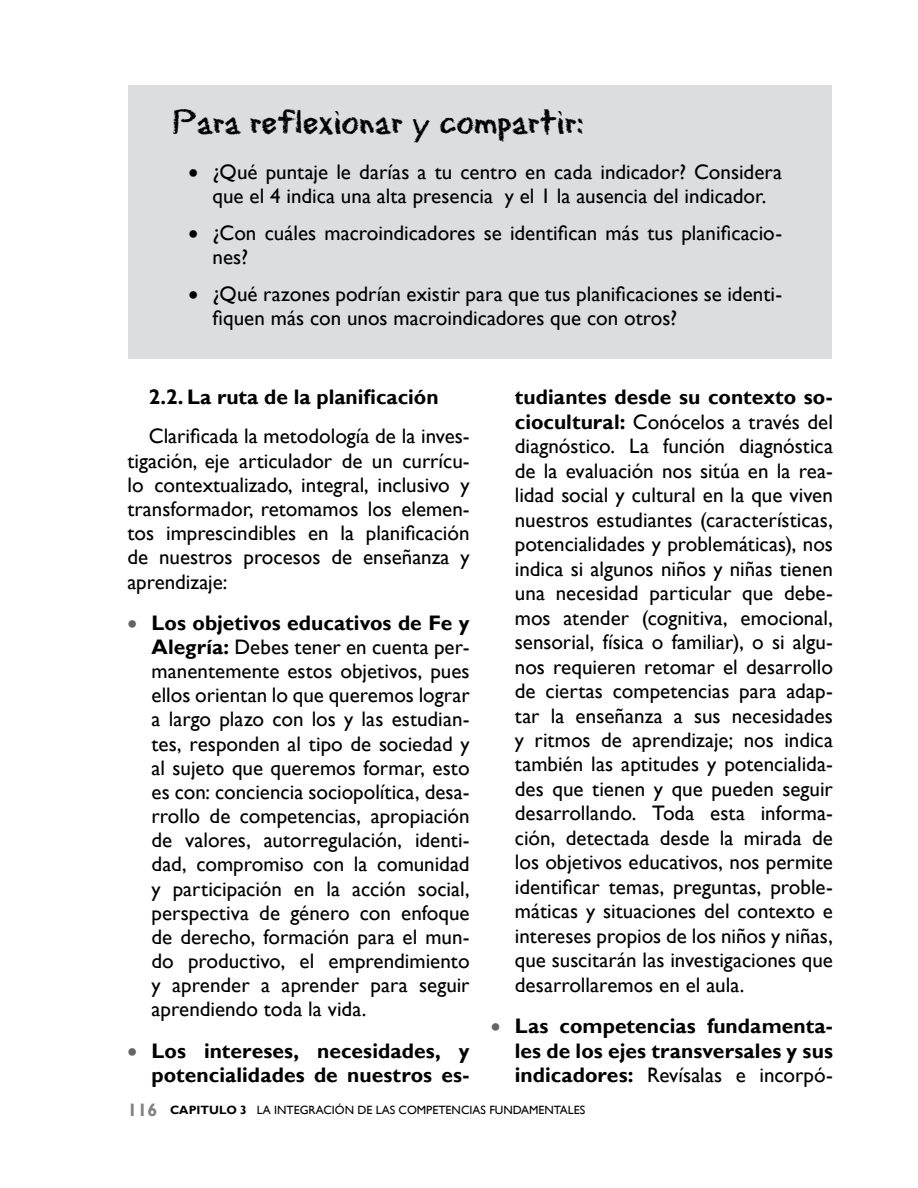
<style>
.page{position:relative;width:918px;height:1188px;background:#fff}
.page>*{position:absolute;margin:0;border:0;box-sizing:border-box;transform-origin:0 0}
.t1{font:36px "Eraser Dust";color:#000}
.t2{font:21px/24.5px "Gill Sans";color:#000;text-align:justify}
.t3{font:700 21px/24.5px "Gill Sans";color:#000;text-align:right}
.t4{font:12px "Gill Sans";color:#000}
.s1{color:#636466}
.s2{font-weight:700}
.s3{font-weight:400}
.s4{font-weight:700;font-size:18px;color:#808285}
</style>
<div class="page">
<div style="left:128px;top:85px;width:703px;height:274px;background:#dcddde"></div>
<h1 class="t1" style="left:173px;top:97px;width:413px">Para reflexionar y compartir:</h1>
<p class="t2" style="left:189px;top:161px;width:595px;line-height:24px;text-align:center">• ¿Qué puntaje le darías a tu centro en cada indicador? Considera que el 4 indica una alta presencia y el 1 la ausencia del indicador.</p>
<p class="t2" style="left:213px;top:221px;width:571px;line-height:24px;text-indent:-24px">• ¿Con cuáles macroindicadores se identifican más tus planificacio&shy;nes?</p>
<p class="t2" style="left:213px;top:282px;width:571px;line-height:24px;text-indent:-24px">• ¿Qué razones podrían existir para que tus planificaciones se identi&shy;fiquen más con unos macroindicadores que con otros?</p>
<p class="t3" style="left:149px;top:386px;width:291px">2.2. La ruta de la planificación</p>
<p class="t2" style="left:128px;top:425px;width:344px;text-indent:21px">Clarificada la metodología de la inves&shy;tigación, eje articulador de un currícu&shy;lo contextualizado, integral, inclusivo y transformador, retomamos los elemen&shy;tos imprescindibles en la planificación de nuestros procesos de enseñanza y aprendizaje:</p>
<p class="t2" style="left:152px;top:611px;width:320px;text-indent:-24px"><span class="s1">•</span> <span class="s2">Los objetivos educativos de Fe y Alegría:</span> Debes tener en cuenta per&shy;manentemente estos objetivos, pues ellos orientan lo que queremos lograr a largo plazo con los y las estudian&shy;tes, responden al tipo de sociedad y al sujeto que queremos formar, esto es con: conciencia sociopolítica, desa&shy;rrollo de competencias, apropiación de valores, autorregulación, identi&shy;dad, compromiso con la comunidad y participación en la acción social, perspectiva de género con enfoque de derecho, formación para el mun&shy;do productivo, el emprendimiento y aprender a aprender para seguir aprendiendo toda la vida.</p>
<p class="t3" style="left:128px;top:1039px;width:344px"><span class="s1">•</span> Los intereses, necesidades, y potencialidades de nuestros es-</p>
<p class="t2" style="left:515px;top:386px;width:320px"><span class="s2">tudiantes desde su contexto so&shy;ciocultural:</span> Conócelos a través del diagnóstico. La función diagnóstica de la evaluación nos sitúa en la rea&shy;lidad social y cultural en la que viven nuestros estudiantes (características, potencialidades y problemáticas), nos indica si algunos niños y niñas tienen una necesidad particular que debe&shy;mos atender (cognitiva, emocional, sensorial, física o familiar), o si algu&shy;nos requieren retomar el desarrollo de ciertas competencias para adap&shy;tar la enseñanza a sus necesidades y ritmos de aprendizaje; nos indica también las aptitudes y potencialida&shy;des que tienen y que pueden seguir desarrollando. Toda esta informa&shy;ción, detectada desde la mirada de los objetivos educativos, nos permite identificar temas, preguntas, proble&shy;máticas y situaciones del contexto e intereses propios de los niños y niñas, que suscitarán las investigaciones que desarrollaremos en el aula.</p>
<p class="t3" style="left:515px;top:1014px;width:320px;text-align:justify;text-indent:-24px"><span class="s1">•</span> Las competencias fundamenta&shy;les de los ejes transversales y sus indicadores: <span class="s3">Revísalas e incorpó-</span></p>
<p class="t4" style="left:128px;top:1103px;width:459px"><span class="s4">116</span> <span class="s2">CAPITULO 3</span> LA INTEGRACIÓN DE LAS COMPETENCIAS FUNDAMENTALES</p>
</div>
